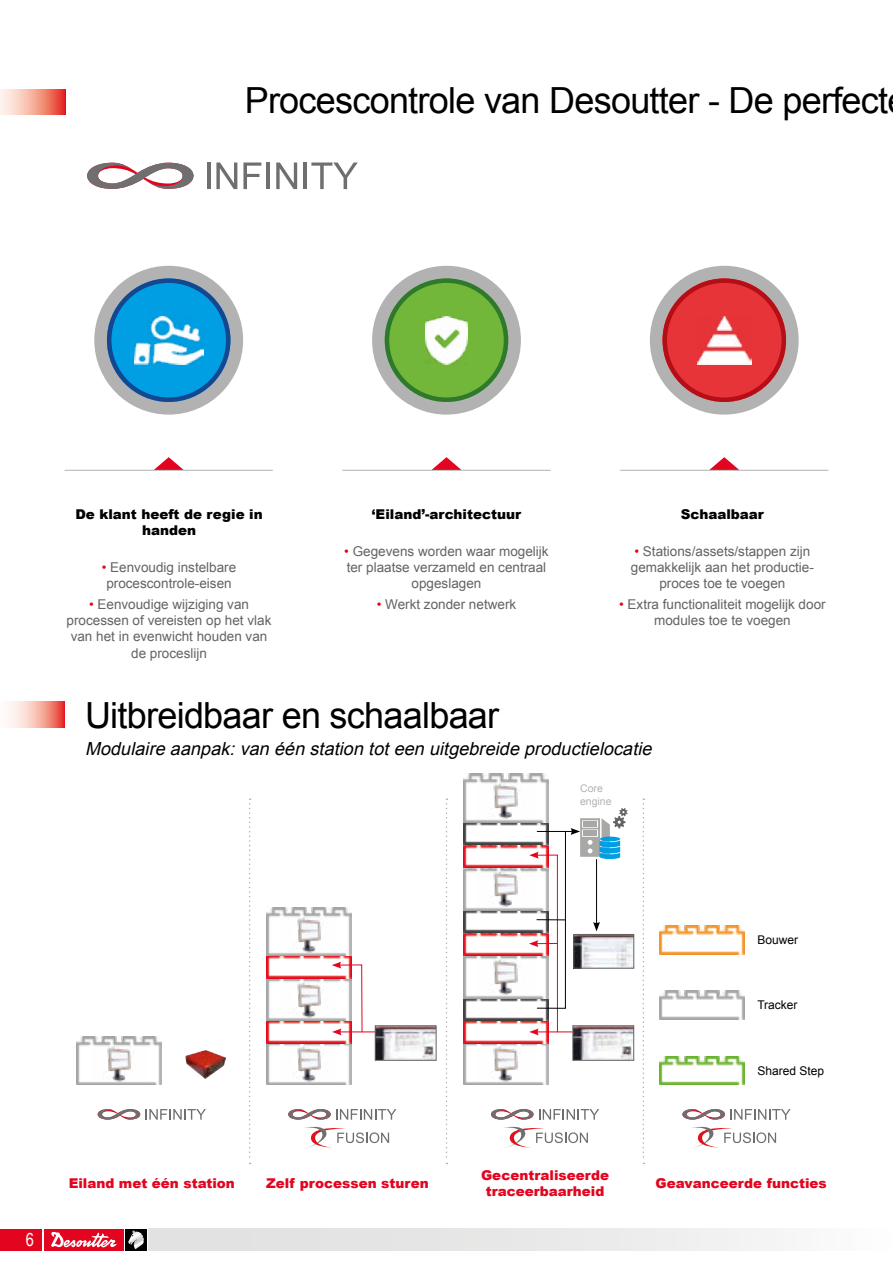
<style>
.page{position:relative;width:893px;height:1263px;background:#fff}
.page>*{position:absolute;margin:0;border:0;box-sizing:border-box;transform-origin:0 0}
.t1{font:36px "Arial";letter-spacing:-.02em;color:#000}
.t2{font:italic 18px "Arial";color:#000}
.t3{font:18px "Arial Narrow";color:#fff}
.t4{font:13.5px/16.2px "Arial";color:#646363;text-align:center}
.t5{font:900 13.5px/16.2px "Arial";color:#e30520;text-align:center}
.t6{font:900 13.5px/16.2px "Arial";color:#000;text-align:center}
.t7{font:12px "Arial";color:#000}
.t8{font:10.5px/12.6px "Arial";color:#b3b2b2}
.s1{color:#e30520}
</style>
<div class="page">
<div style="left:0;top:1229px;width:43px;height:21px;background:#e30520"></div>
<div style="left:148px;top:1229px;width:745px;height:21px;background:linear-gradient(to right,#ddd,#f8f8f8)"></div>
<div style="left:125px;top:1229px;width:22px;height:21px;background:#000"></div>
<div style="left:44px;top:1229px;width:80px;height:21px;background:#e30520"></div>
<svg style="left:51px;top:1231px;width:66px;height:16px"></svg>
<svg style="left:128px;top:1230px;width:16px;height:19px"></svg>
<svg style="left:0;top:89px;width:65px;height:26px;background:#f4a395"></svg>
<hr style="left:207px;top:162px;width:3px;height:27px;background:#706f6f">
<svg style="left:216px;top:162px;width:21px;height:27px"></svg>
<svg style="left:243px;top:162px;width:18px;height:27px"></svg>
<hr style="left:267px;top:162px;width:3px;height:27px;background:#706f6f">
<svg style="left:276px;top:162px;width:21px;height:27px"></svg>
<hr style="left:304px;top:162px;width:3px;height:27px;background:#706f6f">
<svg style="left:311px;top:162px;width:47px;height:27px"></svg>
<svg style="left:87px;top:163px;width:106px;height:26px"></svg>
<img style="left:185px;top:1050px;width:41px;height:29px">
<div style="left:94px;top:266px;width:149px;height:149px;border:14px solid #b3b2b2;border-radius:50%"></div>
<div style="left:107px;top:278px;width:123px;height:124px;background:#009fe3;border-radius:50%"></div>
<div style="left:107px;top:278px;width:123px;height:124px;border:4px solid #154690;border-radius:50%"></div>
<img style="left:134px;top:316px;width:69px;height:48px">
<div style="left:372px;top:266px;width:149px;height:149px;border:14px solid #b3b2b2;border-radius:50%"></div>
<div style="left:385px;top:278px;width:123px;height:124px;background:#72b73a;border-radius:50%"></div>
<div style="left:385px;top:278px;width:123px;height:124px;border:4px solid #2e792c;border-radius:50%"></div>
<img style="left:425px;top:316px;width:43px;height:48px">
<div style="left:650px;top:266px;width:149px;height:149px;border:14px solid #b3b2b2;border-radius:50%"></div>
<div style="left:662px;top:278px;width:124px;height:124px;background:#e73439;border-radius:50%"></div>
<div style="left:662px;top:278px;width:124px;height:124px;border:4px solid #b60e17;border-radius:50%"></div>
<img style="left:697px;top:316px;width:54px;height:48px">
<hr style="left:65px;top:470px;width:208px;height:1px;background:#b3b2b2">
<svg style="left:154px;top:457px;width:30px;height:13px"></svg>
<hr style="left:343px;top:470px;width:207px;height:1px;background:#b3b2b2">
<svg style="left:432px;top:457px;width:29px;height:13px"></svg>
<hr style="left:620px;top:470px;width:208px;height:1px;background:#b3b2b2">
<svg style="left:709px;top:457px;width:30px;height:13px"></svg>
<svg style="left:8px;top:702px;width:57px;height:25px"></svg>
<img style="left:77px;top:1037px;width:85px;height:48px">
<img style="left:266px;top:1043px;width:86px;height:42px">
<img style="left:463px;top:1043px;width:85px;height:42px">
<img style="left:659px;top:991px;width:86px;height:28px">
<img style="left:659px;top:926px;width:86px;height:28px">
<img style="left:659px;top:1056px;width:86px;height:29px">
<svg style="left:146px;top:1109px;width:60px;height:11px"></svg>
<svg style="left:98px;top:1109px;width:42px;height:10px"></svg>
<svg style="left:288px;top:1109px;width:108px;height:11px"></svg>
<svg style="left:539px;top:1109px;width:60px;height:11px"></svg>
<svg style="left:491px;top:1109px;width:42px;height:10px"></svg>
<svg style="left:682px;top:1109px;width:109px;height:11px"></svg>
<svg style="left:305px;top:1127px;width:84px;height:21px"></svg>
<svg style="left:503px;top:1127px;width:85px;height:21px"></svg>
<svg style="left:692px;top:1127px;width:84px;height:21px"></svg>
<img style="left:266px;top:1021px;width:86px;height:22px">
<img style="left:463px;top:1020px;width:66px;height:23px">
<img style="left:266px;top:978px;width:66px;height:43px">
<img style="left:266px;top:955px;width:86px;height:23px">
<img style="left:266px;top:907px;width:86px;height:48px">
<img style="left:463px;top:998px;width:66px;height:22px">
<img style="left:463px;top:956px;width:66px;height:42px">
<img style="left:463px;top:933px;width:66px;height:23px">
<img style="left:463px;top:910px;width:66px;height:23px">
<img style="left:463px;top:867px;width:66px;height:43px">
<img style="left:463px;top:845px;width:66px;height:22px">
<img style="left:463px;top:822px;width:66px;height:23px">
<img style="left:463px;top:774px;width:85px;height:48px">
<svg style="left:249px;top:798px;width:2px;height:366px"></svg>
<svg style="left:446px;top:798px;width:1px;height:366px"></svg>
<svg style="left:643px;top:798px;width:1px;height:366px"></svg>
<img style="left:91px;top:1045px;width:56px;height:37px">
<img style="left:281px;top:1045px;width:56px;height:37px">
<img style="left:478px;top:1045px;width:55px;height:37px">
<img style="left:281px;top:981px;width:51px;height:37px">
<img style="left:478px;top:958px;width:51px;height:37px">
<img style="left:281px;top:916px;width:56px;height:37px">
<img style="left:478px;top:871px;width:51px;height:36px">
<img style="left:478px;top:783px;width:55px;height:36px">
<hr style="left:339px;top:1031px;width:36px;height:1px;background:#e30520">
<svg style="left:332px;top:962px;width:31px;height:73px"></svg>
<svg style="left:374px;top:1025px;width:63px;height:36px"></svg>
<svg style="left:529px;top:808px;width:105px;height:253px"></svg>
<h1 class="t1" style="left:245px;top:77px;width:645px">Procescontrole van Desoutter - De perfect</h1>
<p class="t6" style="left:75px;top:505px;width:189px">De klant heeft de regie in handen</p>
<p class="t4" style="left:102px;top:559px;width:136px"><span class="s1">•</span> Eenvoudig instelbare procescontrole-eisen</p>
<p class="t4" style="left:67px;top:596px;width:206px"><span class="s1">•</span> Eenvoudige wijziging van processen of vereisten op het vlak van het in evenwicht houden van de proceslijn</p>
<p class="t6" style="left:372px;top:505px;width:151px">‘Eiland’-architectuur</p>
<p class="t4" style="left:344px;top:543px;width:206px"><span class="s1">•</span> Gegevens worden waar mogelijk ter plaatse verzameld en centraal opgeslagen</p>
<p class="t4" style="left:377px;top:596px;width:141px"><span class="s1">•</span> Werkt zonder netwerk</p>
<p class="t6" style="left:681px;top:505px;width:85px">Schaalbaar</p>
<p class="t4" style="left:631px;top:543px;width:185px"><span class="s1">•</span> Stations/assets/stappen zijn gemakkelijk aan het productie&shy;proces toe te voegen</p>
<p class="t4" style="left:619px;top:596px;width:208px"><span class="s1">•</span> Extra functionaliteit mogelijk door modules toe te voegen</p>
<h1 class="t1" style="left:85px;top:692px;width:416px">Uitbreidbaar en schaalbaar</h1>
<h2 class="t2" style="left:85px;top:737px;width:573px">Modulaire aanpak:van één station toteen uitgebreide productielocatie</h2>
<p class="t8" style="left:580px;top:782px;width:33px">Core engine</p>
<p class="t7" style="left:757px;top:932px;width:42px">Bouwer</p>
<p class="t7" style="left:757px;top:997px;width:42px">Tracker</p>
<p class="t7" style="left:757px;top:1063px;width:68px">Shared Step</p>
<h2 class="t3" style="left:26px;top:1227px;width:10px">6</h2>
<p class="t5" style="left:69px;top:1174px;width:168px">Eiland met één station</p>
<p class="t5" style="left:266px;top:1174px;width:164px">Zelf processen sturen</p>
<p class="t5" style="left:481px;top:1166px;width:130px">Gecentraliseerde traceerbaarheid</p>
<p class="t5" style="left:656px;top:1174px;width:173px">Geavanceerde functies</p>
</div>
